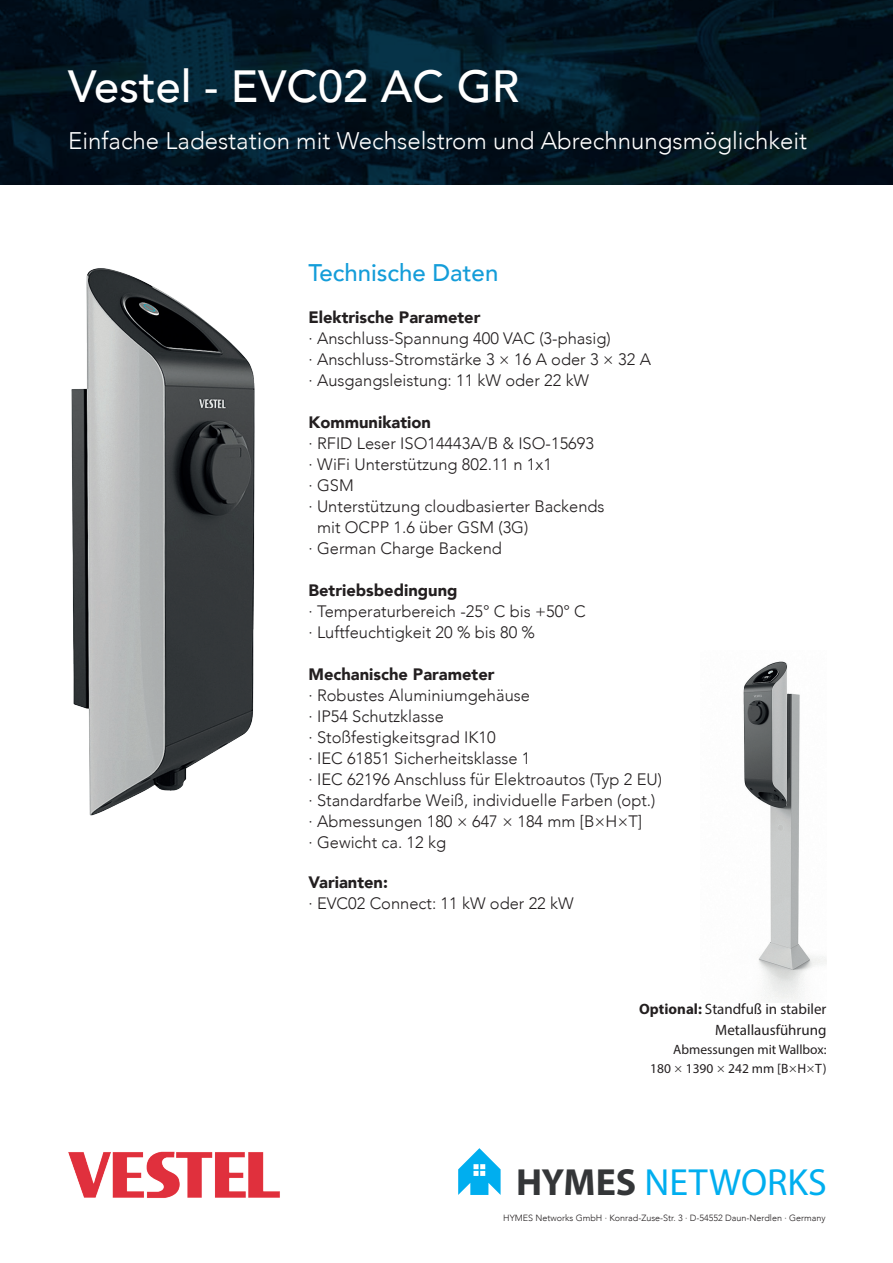
<style>
.page{position:relative;width:893px;height:1263px;background:#fff}
.page>*{position:absolute;margin:0;border:0;box-sizing:border-box;transform-origin:0 0}
.t1{font:500 45px "Avenir";color:#fff}
.t2{font:37.95px "Myriad Pro";color:#00aeef}
.t3{font:300 24px "Avenir";color:#fff}
.t4{font:500 24px "Avenir";color:#149dd9}
.t5{font:300 16.5px/21px "Avenir";color:#231f20}
.t6{font:900 16.5px "Avenir";color:#231f20}
.t7{font:15px/21px "Myriad Pro";color:#231f20;text-align:right}
.t8{font:13.5px/18.8px "Myriad Pro";color:#231f20;text-align:right}
.t9{font:300 9px "Avenir";color:#231f20}
.s1{font-weight:700}
.s2{font-family:"Avenir";font-weight:300}
.s3{font-weight:700;color:#343638}
</style>
<div class="page">
<svg style="left:458px;top:1148px;width:43px;height:47px"></svg>
<svg style="left:0;top:0;width:893px;height:185px;background:#021622"></svg>
<img style="left:71px;top:268px;width:184px;height:548px">
<img style="left:743px;top:661px;width:83px;height:342px">
<img style="left:68px;top:1151px;width:212px;height:47px">
<h1 class="t1" style="left:68px;top:48px;width:453px">Vestel - EVC02 AC GR</h1>
<h3 class="t3" style="left:68px;top:127px;width:740px">Einfache Ladestation mit Wechselstrom und Abrechnungsmöglichkeit</h3>
<h3 class="t4" style="left:308px;top:252px;width:191px">Technische Daten</h3>
<p class="t6" style="left:308px;top:303px;width:174px">Elektrische Parameter</p>
<p class="t5" style="left:308px;top:328px;width:344px">· Anschluss-Spannung 400 VAC (3-phasig)<br>· Anschluss-Stromstärke 3 × 16 A oder 3 × 32 A · Ausgangsleistung: 11 kW oder 22 kW</p>
<p class="t6" style="left:308px;top:408px;width:124px">Kommunikation</p>
<p class="t5" style="left:308px;top:433px;width:287px">· RFID Leser ISO14443A/B &amp; ISO-15693</p>
<p class="t5" style="left:308px;top:454px;width:245px">· WiFi Unterstützung 802.11 n 1x1</p>
<p class="t5" style="left:308px;top:475px;width:47px">· GSM</p>
<p class="t5" style="left:308px;top:496px;width:298px">· Unterstützung cloudbasierter Backends</p>
<p class="t5" style="left:317px;top:517px;width:213px">mit OCPP 1.6 über GSM (3G)</p>
<p class="t5" style="left:308px;top:538px;width:195px">· German Charge Backend</p>
<p class="t6" style="left:308px;top:576px;width:151px">Betriebsbedingung</p>
<p class="t5" style="left:308px;top:601px;width:279px">· Temperaturbereich -25° C bis +50° C · Luftfeuchtigkeit 20 % bis 80 %</p>
<p class="t6" style="left:308px;top:660px;width:188px">Mechanische Parameter</p>
<p class="t5" style="left:308px;top:685px;width:355px">· Robustes Aluminiumgehäuse<br>· IP54 Schutzklasse<br>· Stoßfestigkeitsgrad IK10<br>· IEC 61851 Sicherheitsklasse 1<br>· IEC 62196 Anschluss für Elektroautos (Typ 2 EU) · Standardfarbe Weiß, individuelle Farben (opt.) · Abmessungen 180 × 647 × 184 mm [B×H×T]<br>· Gewicht ca. 12 kg</p>
<p class="t6" style="left:308px;top:868px;width:81px">Varianten:</p>
<p class="t5" style="left:308px;top:893px;width:267px">· EVC02 Connect: 11 kW oder 22 kW</p>
<p class="t7" style="left:639px;top:999px;width:189px"><span class="s1">Optional:</span> Standfuß in stabiler<br>Metallausführung</p>
<p class="t8" style="left:650px;top:1040px;width:178px">Abmessungen mit Wallbox:<br>180 <span class="s2">×</span> 1390 <span class="s2">×</span> 242 mm [B<span class="s2">×</span>H<span class="s2">×</span>T)</p>
<h2 class="t2" style="left:516px;top:1159px;width:312px"><span class="s3">HYMES</span> NETWORKS</h2>
<p class="t9" style="left:503px;top:1212px;width:324px">HYMES Networks GmbH · Konrad-Zuse-Str. 3 · D-54552 Daun-Nerdlen · Germany</p>
</div>
